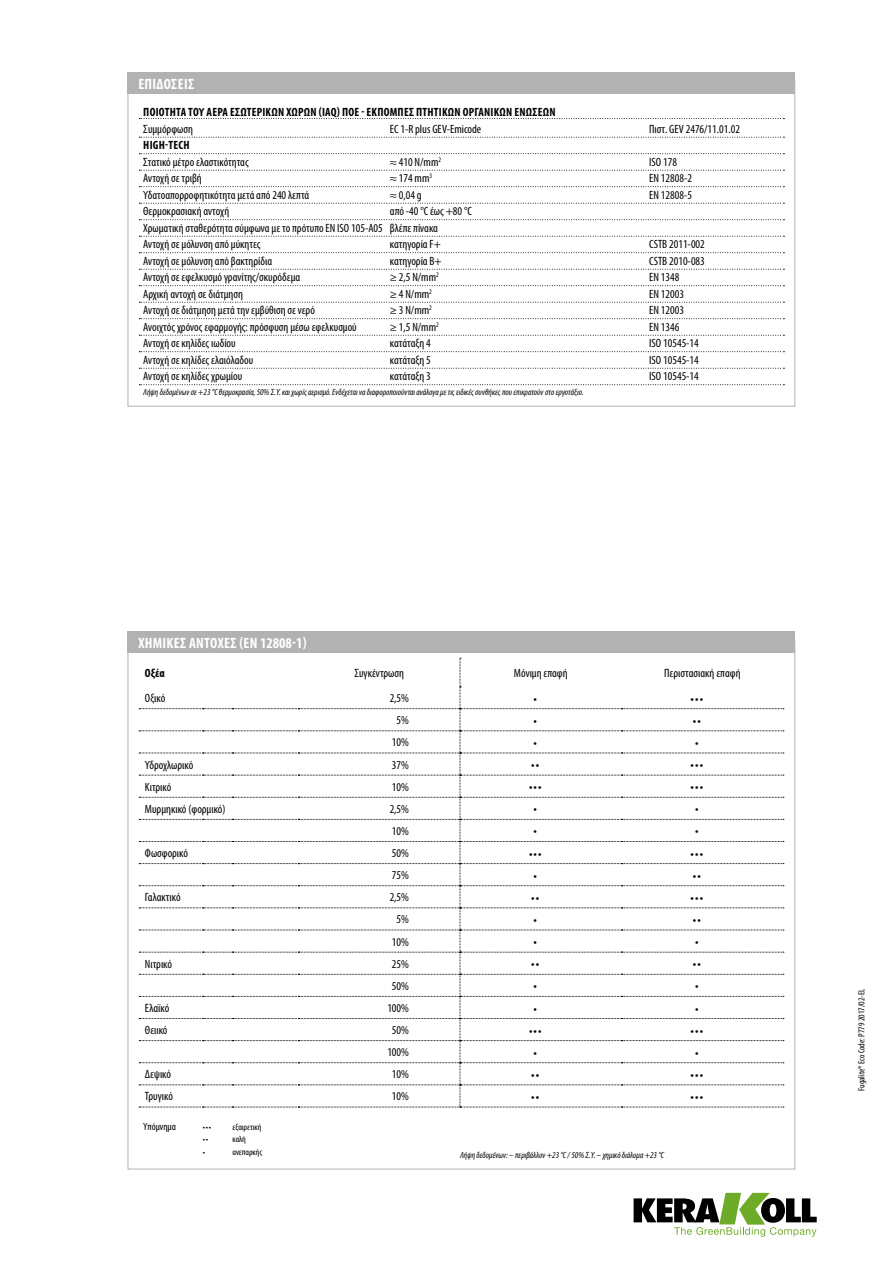
<style>
.page{position:relative;width:893px;height:1263px;background:#fff}
.page>*{position:absolute;margin:0;border:0;box-sizing:border-box;transform-origin:0 0}
.t1{font:700 condensed 15px "Myriad Pro";letter-spacing:.02em;color:#fff}
.t2{font:condensed 13.5px "Myriad Pro";color:#000}
.t3{font:condensed 12px/16.5px "Myriad Pro";color:#000}
.t4{font:700 condensed 12px "Myriad Pro";letter-spacing:.02em;color:#000}
.t5{font:condensed 10.5px "Myriad Pro";color:#000}
.t6{font:italic condensed 9px "Myriad Pro";color:#000}
.t7{font:condensed 9px "Myriad Pro";color:#000}
</style>
<div class="page">
<svg style="left:634px;top:1193px;width:183px;height:44px"></svg>
<svg style="left:139px;top:118px;width:645px;height:1px"></svg>
<svg style="left:139px;top:137px;width:645px;height:1px"></svg>
<svg style="left:139px;top:153px;width:645px;height:1px"></svg>
<svg style="left:139px;top:170px;width:645px;height:1px"></svg>
<svg style="left:139px;top:186px;width:645px;height:1px"></svg>
<svg style="left:139px;top:203px;width:645px;height:1px"></svg>
<svg style="left:139px;top:219px;width:645px;height:1px"></svg>
<svg style="left:139px;top:236px;width:645px;height:1px"></svg>
<svg style="left:139px;top:252px;width:645px;height:1px"></svg>
<svg style="left:139px;top:269px;width:645px;height:1px"></svg>
<svg style="left:139px;top:285px;width:645px;height:1px"></svg>
<svg style="left:139px;top:302px;width:645px;height:1px"></svg>
<svg style="left:139px;top:318px;width:645px;height:1px"></svg>
<svg style="left:139px;top:335px;width:645px;height:1px"></svg>
<svg style="left:139px;top:351px;width:645px;height:1px"></svg>
<svg style="left:139px;top:368px;width:645px;height:1px"></svg>
<svg style="left:139px;top:384px;width:645px;height:1px"></svg>
<div style="left:128px;top:72px;width:667px;height:22px;background:#b3b2b2"></div>
<svg style="left:139px;top:658px;width:645px;height:450px"></svg>
<div style="left:128px;top:632px;width:667px;height:21px;background:#b3b2b2"></div>
<p class="t1" style="left:138px;top:75px;width:57px">ΕΠΙΔΟΣΕΙΣ</p>
<p class="t4" style="left:143px;top:105px;width:414px">ΠΟΙΟΤΗΤΑ ΤΟΥ ΑΕΡΑ ΕΣΩΤΕΡΙΚΩΝ ΧΩΡΩΝ (IAQ) ΠΟΕ - ΕΚΠΟΜΠΕΣ ΠΤΗΤΙΚΩΝ ΟΡΓΑΝΙΚΩΝ ΕΝΩΣΕΩΝ</p>
<p class="t3" style="left:143px;top:121px;width:51px">Συμμόρφωση</p>
<p class="t3" style="left:390px;top:121px;width:93px">EC 1-R plus GEV-Emicode</p>
<p class="t3" style="left:649px;top:121px;width:92px">Πιστ. GEV 2476/11.01.02</p>
<p class="t4" style="left:143px;top:138px;width:48px">HIGH-TECH</p>
<p class="t3" style="left:143px;top:154px;width:107px">Στατικό μέτρο ελαστικότητας</p>
<p class="t3" style="left:390px;top:154px;width:53px">≈ 410 N/mm<sup>2</sup></p>
<p class="t3" style="left:649px;top:154px;width:29px">ISO 178</p>
<p class="t3" style="left:143px;top:170px;width:60px">Αντοχή σε τριβή</p>
<p class="t3" style="left:390px;top:170px;width:44px">≈ 174 mm<sup>3</sup></p>
<p class="t3" style="left:649px;top:170px;width:44px">EN 12808-2</p>
<p class="t3" style="left:143px;top:187px;width:168px">Υδατοαπορροφητικότητα μετά από 240 λεπτά</p>
<p class="t3" style="left:390px;top:187px;width:33px">≈ 0,04 g</p>
<p class="t3" style="left:649px;top:187px;width:44px">EN 12808-5</p>
<p class="t3" style="left:143px;top:203px;width:87px">Θερμοκρασιακή αντοχή</p>
<p class="t3" style="left:143px;top:203px;width:330px;text-indent:247px">από -40 °C έως +80 °C<br>Χρωματική σταθερότητα σύμφωνα με το πρότυπο EN ISO 105-A05 βλέπε πίνακα<br>Αντοχή σε μόλυνση από μύκητες</p>
<p class="t3" style="left:390px;top:236px;width:53px">κατηγορία F+</p>
<p class="t3" style="left:649px;top:236px;width:57px">CSTB 2011-002</p>
<p class="t3" style="left:143px;top:253px;width:130px">Αντοχή σε μόλυνση από βακτηρίδια</p>
<p class="t3" style="left:390px;top:253px;width:53px">κατηγορία B+</p>
<p class="t3" style="left:649px;top:253px;width:57px">CSTB 2010-083</p>
<p class="t3" style="left:143px;top:269px;width:159px">Αντοχή σε εφελκυσμό γρανίτης/σκυρόδεμα</p>
<p class="t3" style="left:390px;top:269px;width:50px">≥ 2,5 N/mm<sup>2</sup></p>
<p class="t3" style="left:649px;top:269px;width:32px">EN 1348</p>
<p class="t3" style="left:143px;top:286px;width:101px">Αρχική αντοχή σε διάτμηση</p>
<p class="t3" style="left:390px;top:286px;width:44px">≥ 4 N/mm<sup>2</sup></p>
<p class="t3" style="left:649px;top:286px;width:36px">EN 12003</p>
<p class="t3" style="left:143px;top:302px;width:173px">Αντοχή σε διάτμηση μετά την εμβύθιση σε νερό</p>
<p class="t3" style="left:390px;top:302px;width:44px">≥ 3 N/mm<sup>2</sup></p>
<p class="t3" style="left:649px;top:302px;width:36px">EN 12003</p>
<p class="t3" style="left:143px;top:319px;width:215px">Ανοιχτός χρόνος εφαρμογής: πρόσφυση μέσω εφελκυσμού</p>
<p class="t3" style="left:390px;top:319px;width:50px">≥ 1,5 N/mm<sup>2</sup></p>
<p class="t3" style="left:649px;top:319px;width:32px">EN 1346</p>
<p class="t3" style="left:143px;top:335px;width:94px">Αντοχή σε κηλίδες ιωδίου</p>
<p class="t3" style="left:390px;top:335px;width:42px">κατάταξη 4</p>
<p class="t3" style="left:649px;top:335px;width:51px">ISO 10545-14</p>
<p class="t3" style="left:143px;top:352px;width:112px">Αντοχή σε κηλίδες ελαιόλαδου</p>
<p class="t3" style="left:390px;top:352px;width:42px">κατάταξη 5</p>
<p class="t3" style="left:649px;top:352px;width:51px">ISO 10545-14</p>
<p class="t3" style="left:143px;top:368px;width:101px">Αντοχή σε κηλίδες χρωμίου</p>
<p class="t3" style="left:390px;top:368px;width:42px">κατάταξη 3</p>
<p class="t3" style="left:649px;top:368px;width:51px">ISO 10545-14</p>
<p class="t6" style="left:143px;top:387px;width:442px">Λήψη δεδομένων σε +23 °C θερμοκρασία, 50% Σ.Υ. και χωρίς αερισμό. Ενδέχεται να διαφοροποιούνται ανάλογα με τις ειδικές συνθήκες που επικρατούν στο εργοτάξιο.</p>
<p class="t1" style="left:138px;top:635px;width:170px">ΧΗΜΙΚΈΣ ΑΝΤΟΧΈΣ (EN 12808-1)</p>
<p class="t4" style="left:145px;top:666px;width:21px">Οξέα</p>
<p class="t3" style="left:354px;top:665px;width:51px">Συγκέντρωση</p>
<p class="t3" style="left:514px;top:665px;width:55px">Μόνιμη επαφή</p>
<p class="t3" style="left:664px;top:665px;width:78px">Περιστασιακή επαφή</p>
<p class="t3" style="left:145px;top:690px;width:22px">Οξικό</p>
<p class="t3" style="left:390px;top:690px;width:21px">2,5%</p>
<p class="t2" style="left:534px;top:691px;width:5px">•</p>
<p class="t2" style="left:691px;top:691px;width:14px">•••</p>
<p class="t3" style="left:397px;top:712px;width:14px">5%</p>
<p class="t2" style="left:534px;top:713px;width:5px">•</p>
<p class="t2" style="left:693px;top:713px;width:10px">••</p>
<p class="t3" style="left:392px;top:734px;width:18px">10%</p>
<p class="t2" style="left:534px;top:735px;width:5px">•</p>
<p class="t2" style="left:695px;top:735px;width:5px">•</p>
<p class="t3" style="left:145px;top:756px;width:50px">Υδροχλωρικό</p>
<p class="t3" style="left:392px;top:756px;width:18px">37%</p>
<p class="t2" style="left:531px;top:757px;width:10px">••</p>
<p class="t2" style="left:691px;top:757px;width:14px">•••</p>
<p class="t3" style="left:145px;top:779px;width:28px">Κιτρικό</p>
<p class="t3" style="left:392px;top:779px;width:18px">10%</p>
<p class="t2" style="left:529px;top:779px;width:14px">•••</p>
<p class="t2" style="left:691px;top:779px;width:14px">•••</p>
<p class="t3" style="left:145px;top:801px;width:82px">Μυρμηκικό (φορμικό)</p>
<p class="t3" style="left:390px;top:801px;width:21px">2,5%</p>
<p class="t2" style="left:534px;top:802px;width:5px">•</p>
<p class="t2" style="left:695px;top:802px;width:5px">•</p>
<p class="t3" style="left:392px;top:823px;width:18px">10%</p>
<p class="t2" style="left:534px;top:824px;width:5px">•</p>
<p class="t2" style="left:695px;top:824px;width:5px">•</p>
<p class="t3" style="left:145px;top:845px;width:45px">Φωσφορικό</p>
<p class="t3" style="left:392px;top:845px;width:18px">50%</p>
<p class="t2" style="left:529px;top:846px;width:14px">•••</p>
<p class="t2" style="left:691px;top:846px;width:14px">•••</p>
<p class="t3" style="left:392px;top:867px;width:18px">75%</p>
<p class="t2" style="left:534px;top:868px;width:5px">•</p>
<p class="t2" style="left:693px;top:868px;width:10px">••</p>
<p class="t3" style="left:145px;top:889px;width:37px">Γαλακτικό</p>
<p class="t3" style="left:390px;top:889px;width:21px">2,5%</p>
<p class="t2" style="left:531px;top:890px;width:10px">••</p>
<p class="t2" style="left:691px;top:890px;width:14px">•••</p>
<p class="t3" style="left:397px;top:911px;width:14px">5%</p>
<p class="t2" style="left:534px;top:912px;width:5px">•</p>
<p class="t2" style="left:693px;top:912px;width:10px">••</p>
<p class="t3" style="left:392px;top:933px;width:18px">10%</p>
<p class="t2" style="left:534px;top:934px;width:5px">•</p>
<p class="t2" style="left:695px;top:934px;width:5px">•</p>
<p class="t3" style="left:145px;top:956px;width:29px">Νιτρικό</p>
<p class="t3" style="left:392px;top:956px;width:18px">25%</p>
<p class="t2" style="left:531px;top:956px;width:10px">••</p>
<p class="t2" style="left:693px;top:956px;width:10px">••</p>
<p class="t3" style="left:392px;top:978px;width:18px">50%</p>
<p class="t2" style="left:534px;top:979px;width:5px">•</p>
<p class="t2" style="left:695px;top:979px;width:5px">•</p>
<p class="t3" style="left:145px;top:1000px;width:26px">Ελαϊκό</p>
<p class="t3" style="left:387px;top:1000px;width:23px">100%</p>
<p class="t2" style="left:534px;top:1001px;width:5px">•</p>
<p class="t2" style="left:695px;top:1001px;width:5px">•</p>
<p class="t3" style="left:145px;top:1022px;width:24px">Θειικό</p>
<p class="t3" style="left:392px;top:1022px;width:18px">50%</p>
<p class="t2" style="left:529px;top:1023px;width:14px">•••</p>
<p class="t2" style="left:691px;top:1023px;width:14px">•••</p>
<p class="t3" style="left:387px;top:1044px;width:23px">100%</p>
<p class="t2" style="left:534px;top:1045px;width:5px">•</p>
<p class="t2" style="left:695px;top:1045px;width:5px">•</p>
<p class="t3" style="left:145px;top:1066px;width:28px">Δεψικό</p>
<p class="t3" style="left:392px;top:1066px;width:18px">10%</p>
<p class="t2" style="left:531px;top:1067px;width:10px">••</p>
<p class="t2" style="left:691px;top:1067px;width:14px">•••</p>
<p class="t3" style="left:145px;top:1088px;width:30px">Τρυγικό</p>
<p class="t3" style="left:392px;top:1088px;width:18px">10%</p>
<p class="t2" style="left:531px;top:1089px;width:10px">••</p>
<p class="t2" style="left:691px;top:1089px;width:14px">•••</p>
<p class="t5" style="left:143px;top:1121px;width:34px">Υπόμνημα</p>
<p class="t7" style="left:203px;top:1122px;width:10px">•••</p>
<p class="t7" style="left:232px;top:1122px;width:31px">εξαιρετική</p>
<p class="t6" style="left:460px;top:1150px;width:206px">Λήψη δεδομένων: – περιβάλλον +23 °C / 50% Σ.Υ. – χημικό διάλυμα +23 °C</p>
<p class="t7" style="left:203px;top:1134px;width:7px">••</p>
<p class="t7" style="left:232px;top:1134px;width:15px">καλή</p>
<p class="t7" style="left:203px;top:1147px;width:4px">•</p>
<p class="t7" style="left:232px;top:1147px;width:31px">ανεπαρκής</p>
<p class="t7" style="left:856px;top:1091px;width:103px;rotate:-90deg">Fugalite® Eco Code: P779 2017/02-EL</p>
</div>
